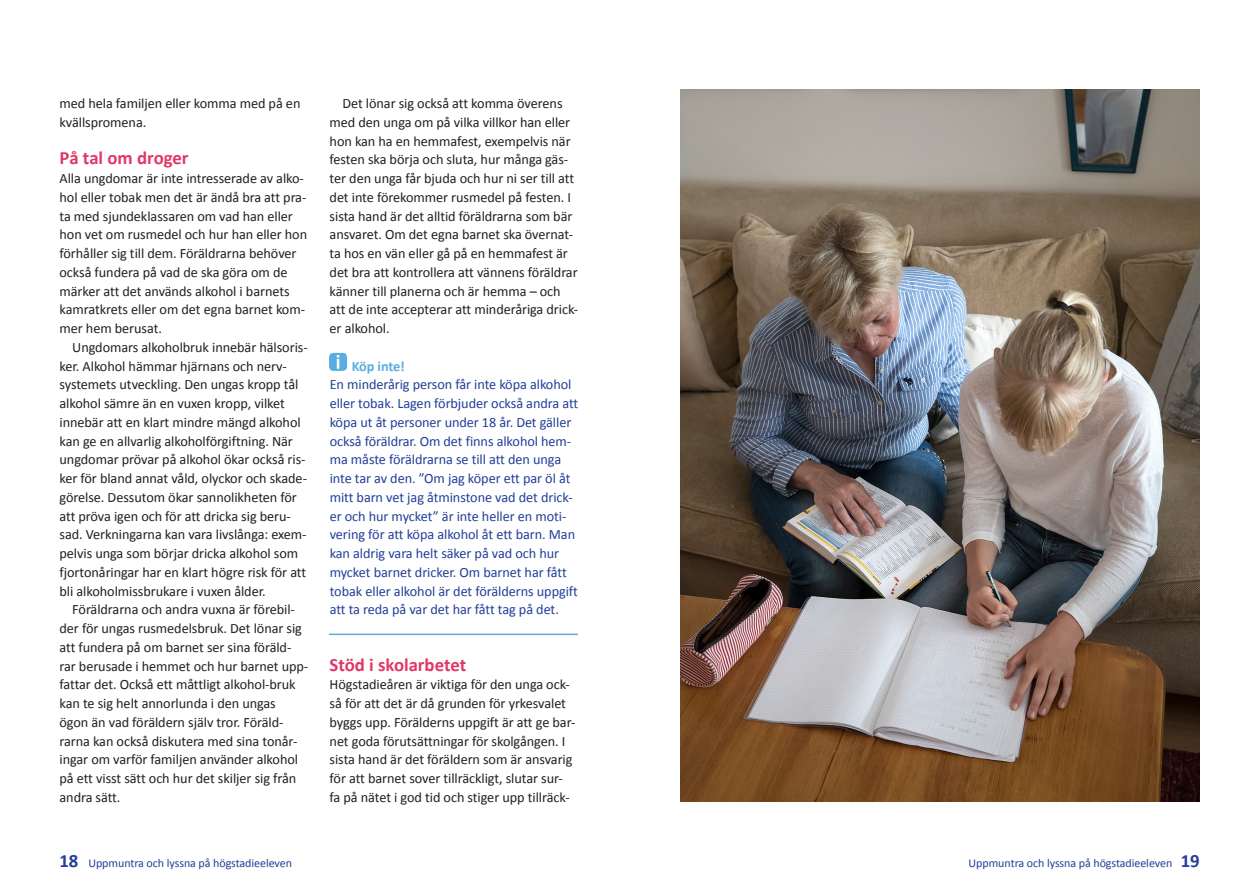
<style>
.page{position:relative;width:1259px;height:893px;background:#fff}
.page>*{position:absolute;margin:0;border:0;box-sizing:border-box;transform-origin:0 0}
.t1{font:700 18.75px "Calibri";color:#e13767}
.t2{font:14.25px/18.8px "Calibri";letter-spacing:-.005em;color:#231f20}
.t3{font:14.25px/18.8px "Calibri";letter-spacing:-.005em;color:#223f99}
.t4{font:700 14.25px "Calibri";letter-spacing:-.015em;color:#5aade0}
.t5{font:12px "Calibri";letter-spacing:-.005em;color:#223f99}
.s1{font-weight:700;font-size:18.75px}
</style>
<div class="page">
<img style="left:680px;top:89px;width:519px;height:713px">
<hr style="left:329px;top:634px;width:249px;height:1px;background:#5aade0">
<div style="left:329px;top:353px;width:18px;height:18px;background:#5aade0;border-radius:4px"></div>
<svg style="left:336px;top:355px;width:3px;height:14px"></svg>
<p class="t2" style="left:60px;top:94px;width:242px">med hela familjen eller komma med på en kvällspromena.</p>
<h1 class="t1" style="left:60px;top:146px;width:130px">På tal om droger</h1>
<p class="t2" style="left:60px;top:169px;width:249px">Alla ungdomar är inte intresserade av alko&shy;hol eller tobak men det är ändå bra att pra&shy;ta med sjundeklassaren om vad han eller hon vet om rusmedel och hur han eller hon förhåller sig till dem. Föräldrarna behöver också fundera på vad de ska göra om de märker att det används alkohol i barnets kamratkrets eller om det egna barnet kom&shy;mer hem berusat.</p>
<p class="t2" style="left:60px;top:338px;width:250px;text-indent:13px">Ungdomars alkoholbruk innebär hälsoris&shy;ker. Alkohol hämmar hjärnans och nerv&shy;systemets utveckling. Den ungas kropp tål alkohol sämre än en vuxen kropp, vilket innebär att en klart mindre mängd alkohol kan ge en allvarlig alkoholförgiftning. När ungdomar prövar på alkohol ökar också ris&shy;ker för bland annat våld, olyckor och skade&shy;görelse. Dessutom ökar sannolikheten för att pröva igen och för att dricka sig beru&shy;sad. Verkningarna kan vara livslånga: exem&shy;pelvis unga som börjar dricka alkohol som fjortonåringar har en klart högre risk för att bli alkoholmissbrukare i vuxen ålder.</p>
<p class="t2" style="left:60px;top:600px;width:250px;text-indent:13px">Föräldrarna och andra vuxna är förebil&shy;der för ungas rusmedelsbruk. Det lönar sig att fundera på om barnet ser sina föräld&shy;rar berusade i hemmet och hur barnet upp&shy;fattar det. Också ett måttligt alkohol-bruk kan te sig helt annorlunda i den ungas ögon än vad föräldern själv tror. Föräld&shy;rarna kan också diskutera med sina tonår&shy;ingar om varför familjen använder alkohol på ett visst sätt och hur det skiljer sig från andra sätt.</p>
<p class="t2" style="left:330px;top:94px;width:250px;text-indent:13px">Det lönar sig också att komma överens med den unga om på vilka villkor han eller hon kan ha en hemmafest, exempelvis när festen ska börja och sluta, hur många gäs&shy;ter den unga får bjuda och hur ni ser till att det inte förekommer rusmedel på festen. I sista hand är det alltid föräldrarna som bär ansvaret. Om det egna barnet ska övernat&shy;ta hos en vän eller gå på en hemmafest är det bra att kontrollera att vännens föräldrar känner till planerna och är hemma – och att de inte accepterar att minderåriga drick&shy;er alkohol.</p>
<p class="t4" style="left:352px;top:357px;width:55px">Köp inte!</p>
<p class="t3" style="left:330px;top:375px;width:250px">En minderårig person får inte köpa alkohol eller tobak. Lagen förbjuder också andra att köpa ut åt personer under 18 år. Det gäller också föräldrar. Om det finns alkohol hem&shy;ma måste föräldrarna se till att den unga inte tar av den. ”Om jag köper ett par öl åt mitt barn vet jag åtminstone vad det drick&shy;er och hur mycket” är inte heller en moti&shy;vering för att köpa alkohol åt ett barn. Man kan aldrig vara helt säker på vad och hur mycket barnet dricker. Om barnet har fått tobak eller alkohol är det förälderns uppgift att ta reda på var det har fått tag på det.</p>
<h1 class="t1" style="left:330px;top:652px;width:138px">Stöd i skolarbetet</h1>
<p class="t2" style="left:330px;top:675px;width:247px">Högstadieåren är viktiga för den unga ock&shy;så för att det är då grunden för yrkesvalet byggs upp. Förälderns uppgift är att ge bar&shy;net goda förutsättningar för skolgången. I sista hand är det föräldern som är ansvarig för att barnet sover tillräckligt, slutar sur&shy;fa på nätet i god tid och stiger upp tillräck-</p>
<p class="t5" style="left:60px;top:855px;width:234px"><span class="s1">18</span> Uppmuntra och lyssna på högstadieeleven</p>
<p class="t5" style="left:968px;top:855px;width:233px">Uppmuntra och lyssna på högstadieeleven <span class="s1">19</span></p>
</div>
